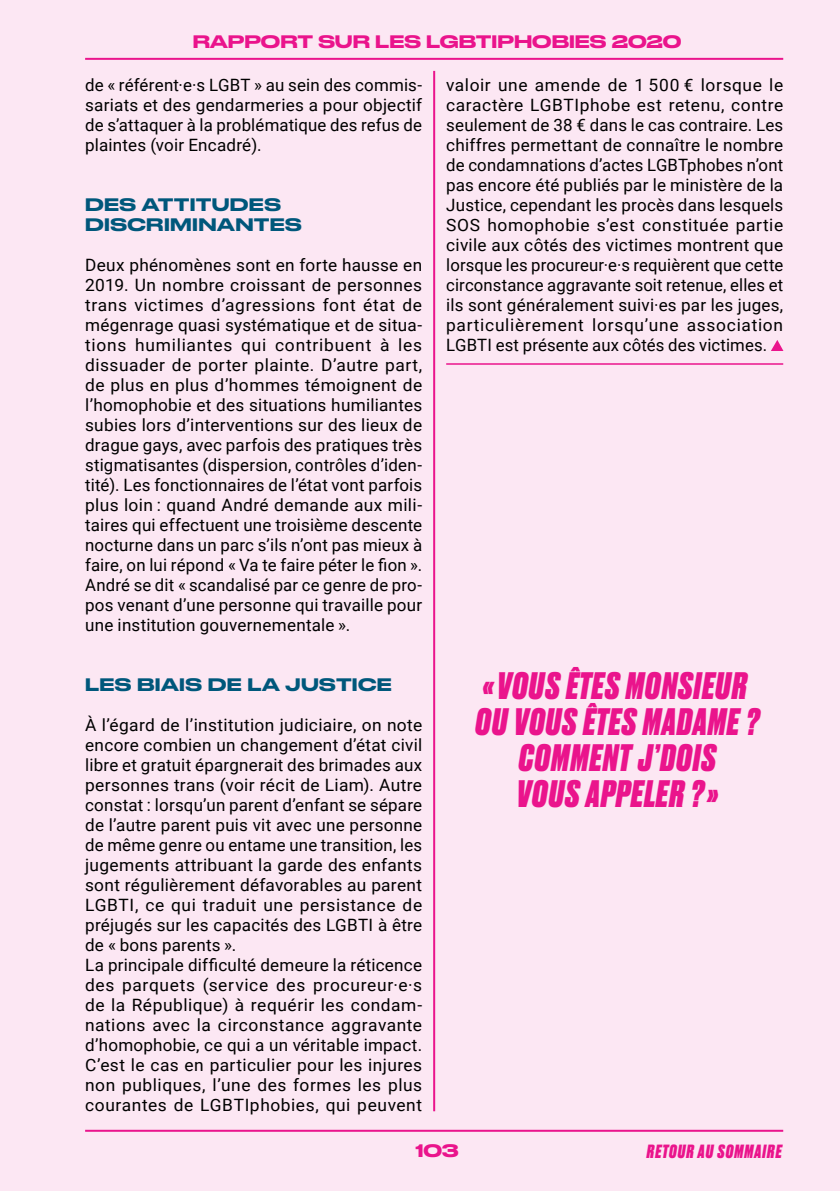
<style>
.page{position:relative;width:840px;height:1191px;background:#fff}
.page>*{position:absolute;margin:0;border:0;box-sizing:border-box;transform-origin:0 0}
.t1{font:italic 800 36px/36px "Druk";letter-spacing:.035em;color:#ea148c;text-align:center}
.t2{font:italic 800 18px "Druk";letter-spacing:.065em;color:#ea148c}
.t3{font:17px/20px "Roboto";letter-spacing:.015em;color:#000;text-align:justify}
.t4{font:500 17px/20px "Druk Wide";letter-spacing:.025em;color:#00577b}
.t5{font:500 17px "Druk Wide";color:#ea148c}
</style>
<div class="page">
<div style="left:0;top:0;width:839px;height:1191px;background:#fce7f3"></div>
<svg style="left:771px;top:340px;width:12px;height:11px"></svg>
<hr style="left:446px;top:363px;width:336px;height:2px;background:#ea148c">
<hr style="left:433px;top:71px;width:2px;height:1040px;background:#ea148c">
<p class="t5" style="left:192px;top:27px;width:490px">RAPPORT SUR LES LGBTIPHOBIES 2020</p>
<p class="t3" style="left:85px;top:74px;width:338px">de « référent·e·s LGBT » au sein des commis&shy;sariats et des gendarmeries a pour objectif de s’attaquer à la problématique des refus de plaintes (voir Encadré).</p>
<p class="t3" style="left:446px;top:74px;width:338px">valoir une amende de 1 500 € lorsque le caractère LGBTIphobe est retenu, contre seulement de 38 € dans le cas contraire. Les chiffres permettant de connaître le nombre de condamnations d’actes LGBTphobes n’ont pas encore été publiés par le ministère de la Justice, cependant les procès dans lesquels SOS homophobie s’est constituée partie civile aux côtés des victimes montrent que lorsque les procureur·e·s requièrent que cette circonstance aggravante soit retenue, elles et ils sont généralement suivi·es par les juges, particulièrement lorsqu’une association LGBTI est présente aux côtés des victimes.</p>
<p class="t4" style="left:85px;top:193px;width:218px">DES ATTITUDES<br>DISCRIMINANTES</p>
<p class="t3" style="left:85px;top:254px;width:338px">Deux phénomènes sont en forte hausse en 2019. Un nombre croissant de personnes trans victimes d’agressions font état de mégenrage quasi systématique et de situa&shy;tions humiliantes qui contribuent à les dissuader de porter plainte. D’autre part, de plus en plus d’hommes témoignent de l’homophobie et des situations humiliantes subies lors d’interventions sur des lieux de drague gays, avec parfois des pratiques très stigmatisantes (dispersion, contrôles d’iden&shy;tité). Les fonctionnaires de l’état vont parfois plus loin : quand André demande aux mili&shy;taires qui effectuent une troisième descente nocturne dans un parc s’ils n’ont pas mieux à faire, on lui répond « Va te faire péter le fion ».<br>André se dit « scandalisé par ce genre de pro&shy;pos venant d’une personne qui travaille pour une institution gouvernementale ».</p>
<p class="t4" style="left:85px;top:673px;width:308px">LES BIAIS DE LA JUSTICE</p>
<p class="t3" style="left:85px;top:714px;width:338px;text-align:left">À l’égard de l’institution judiciaire, on note encore combien un changement d’état civil libre et gratuit épargnerait des brimades aux personnes trans (voir récit de Liam). Autre constat : lorsqu’un parent d’enfant se sépare de l’autre parent puis vit avec une personne de même genre ou entame une transition, les jugements attribuant la garde des enfants sont régulièrement défavorables au parent LGBTI, ce qui traduit une persistance de préjugés sur les capacités des LGBTI à être de « bons parents ».<br>La principale difficulté demeure la réticence des parquets (service des procureur·e·s de la République) à requérir les condam&shy;nations avec la circonstance aggravante d’homophobie, ce qui a un véritable impact.<br>C’est le cas en particulier pour les injures non publiques, l’une des formes les plus courantes de LGBTIphobies, qui peuvent</p>
<p class="t5" style="left:415px;top:1136px;width:45px">103</p>
<h1 class="t1" style="left:475px;top:665px;width:285px">« VOUS ÊTES MONSIEUR<br>OU VOUS ÊTES MADAME ?<br>COMMENT J’DOIS<br>VOUS APPELER ? »</h1>
<p class="t2" style="left:646px;top:1138px;width:136px">RETOUR AU SOMMAIRE</p>
</div>
